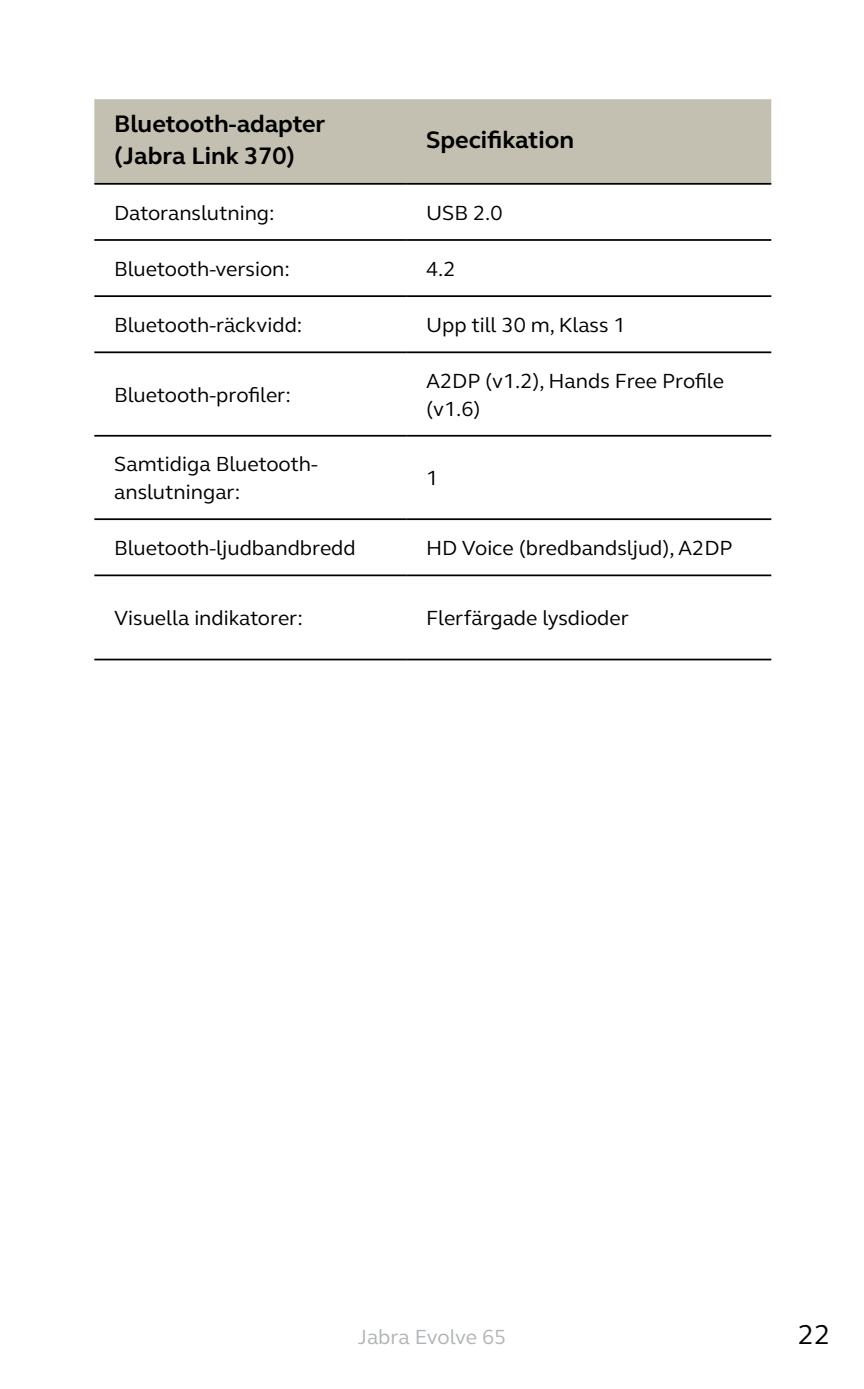
<style>
.page{position:relative;width:864px;height:1389px;background:#fff}
.page>*{position:absolute;margin:0;border:0;box-sizing:border-box;transform-origin:0 0}
.t1{font:28px "GN Elliot";color:#000}
.t2{font:700 24.5px/31.5px "GN Elliot";color:#000}
.t3{font:21px/28px "GN Elliot";color:#000}
.t4{font:21px "GN Elliot";letter-spacing:-.005em;color:#b1b4b6}
</style>
<div class="page">
<div style="left:94px;top:99px;width:677px;height:84px;background:#c4c0b1"></div>
<svg style="left:94px;top:353px;width:677px;height:306px"></svg>
<hr style="left:94px;top:183px;width:312px;height:2px;background:#000">
<hr style="left:406px;top:183px;width:365px;height:2px;background:#000">
<hr style="left:94px;top:239px;width:312px;height:2px;background:#000">
<hr style="left:406px;top:239px;width:365px;height:2px;background:#000">
<hr style="left:94px;top:295px;width:312px;height:2px;background:#000">
<hr style="left:406px;top:295px;width:365px;height:2px;background:#000">
<hr style="left:94px;top:351px;width:312px;height:2px;background:#000">
<hr style="left:406px;top:351px;width:365px;height:2px;background:#000">
<hr style="left:94px;top:435px;width:312px;height:2px;background:#000">
<hr style="left:406px;top:435px;width:365px;height:2px;background:#000">
<hr style="left:94px;top:518px;width:312px;height:2px;background:#000">
<hr style="left:406px;top:518px;width:365px;height:2px;background:#000">
<hr style="left:94px;top:574px;width:312px;height:2px;background:#000">
<hr style="left:94px;top:659px;width:312px;height:1px;background:#000">
<hr style="left:406px;top:574px;width:365px;height:2px;background:#000">
<hr style="left:406px;top:659px;width:365px;height:1px;background:#000">
<p class="t2" style="left:114px;top:108px;width:212px">Bluetooth-adapter (Jabra Link 370)</p>
<p class="t2" style="left:426px;top:124px;width:150px">Specifikation</p>
<p class="t3" style="left:114px;top:198px;width:162px">Datoranslutning:</p>
<p class="t3" style="left:426px;top:198px;width:78px">USB 2.0</p>
<p class="t3" style="left:114px;top:254px;width:177px">Bluetooth-version:</p>
<p class="t3" style="left:426px;top:254px;width:31px">4.2</p>
<p class="t3" style="left:114px;top:310px;width:190px">Bluetooth-räckvidd:</p>
<p class="t3" style="left:426px;top:310px;width:201px">Upp till 30 m, Klass 1</p>
<p class="t3" style="left:114px;top:380px;width:178px">Bluetooth-profiler:</p>
<p class="t3" style="left:114px;top:450px;width:205px">Samtidiga Bluetooth&shy;anslutningar:</p>
<p class="t3" style="left:426px;top:366px;width:299px">A2DP (v1.2), Hands Free Profile (v1.6)</p>
<p class="t3" style="left:426px;top:464px;width:14px">1</p>
<p class="t3" style="left:114px;top:534px;width:243px">Bluetooth-ljudbandbredd</p>
<p class="t3" style="left:426px;top:534px;width:308px">HD Voice (bredbandsljud), A2DP</p>
<p class="t3" style="left:114px;top:604px;width:190px">Visuella indikatorer:</p>
<p class="t3" style="left:426px;top:604px;width:204px">Flerfärgade lysdioder</p>
<p class="t4" style="left:357px;top:1323px;width:150px">Jabra Evolve 65</p>
<h1 class="t1" style="left:797px;top:1316px;width:34px">22</h1>
</div>
